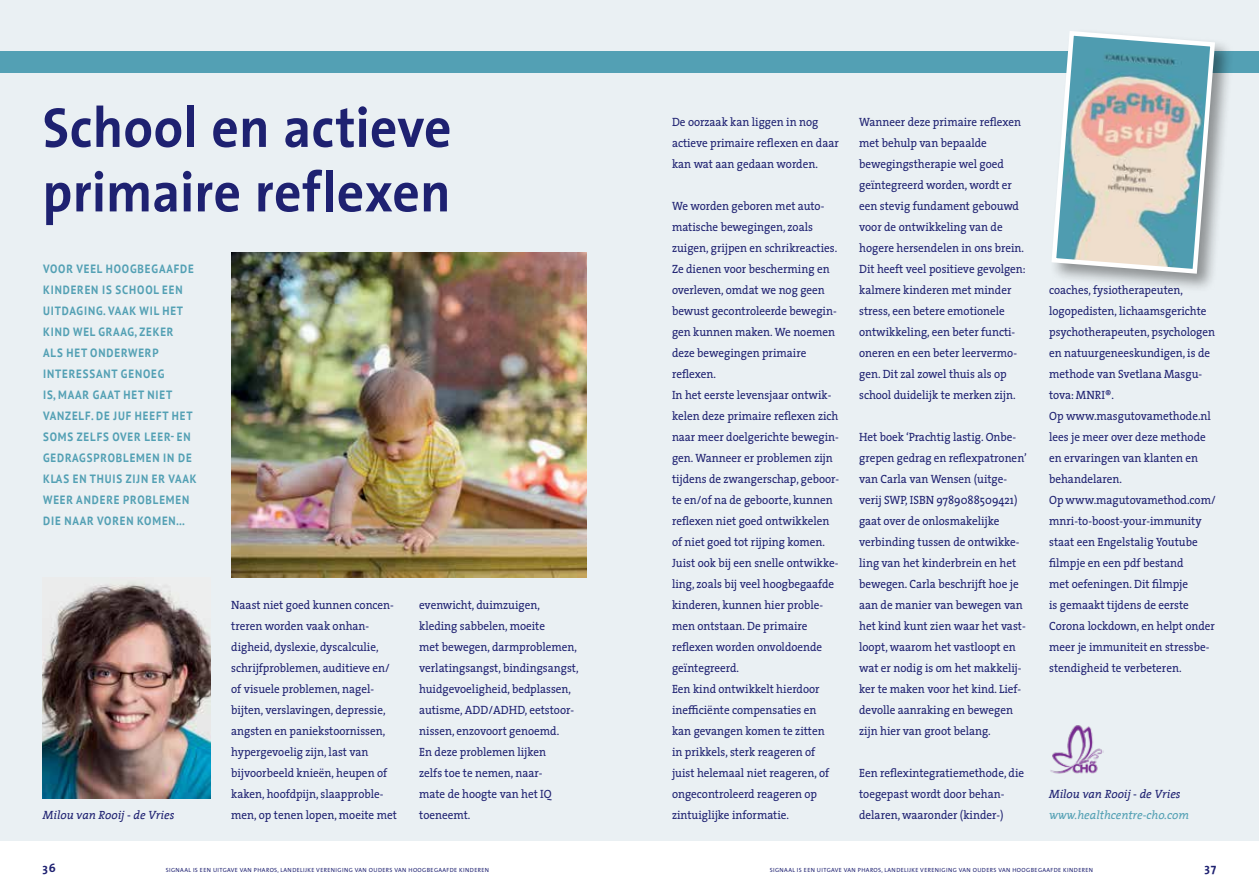
<style>
.page{position:relative;width:1259px;height:893px;background:#fff}
.page>*{position:absolute;margin:0;border:0;box-sizing:border-box;transform-origin:0 0}
.t1{font:700 56.7px/64.5px "The Sans";letter-spacing:.005em;color:#1e2171;scale:.94 1}
.t2{font:12px/21px "The Serif";color:#1e2171;scale:.93 1}
.t3{font:700 12px/21px "PT Sans";letter-spacing:.08em;color:#53a0b4;scale:.91 1}
.t4{font:italic 12px "The Serif";color:#1e2171}
.t5{font:italic 12px "The Serif";color:#53a0b4}
.t6{font:700 12px "The Sans";color:#1e2171}
.t7{font:6px "The Sans";letter-spacing:.065em;color:#1e2171}
</style>
<div class="page">
<div style="left:0;top:0;width:1259px;height:841px;background:#eaf0f3"></div>
<div style="left:0;top:51px;width:1259px;height:21px;background:#53a0b4"></div>
<img style="left:43px;top:580px;width:167px;height:218px">
<img style="left:1050px;top:725px;width:54px;height:49px">
<img style="left:231px;top:252px;width:356px;height:325px">
<div style="left:1049px;top:28px;width:185px;height:265px;background:#000;opacity:.4"></div>
<svg style="left:1049px;top:29px;width:168px;height:247px"></svg>
<h1 class="t1" style="left:43px;top:94px;width:436px">School en actieve primaire reflexen</h1>
<p class="t3" style="left:43px;top:258px;width:170px">VOOR VEEL HOOGBEGAAFDE<br>KINDEREN IS SCHOOL EEN<br>UITDAGING. VAAK WIL HET<br>KIND WEL GRAAG, ZEKER<br>ALS HET ONDERWERP<br>INTERESSANT GENOEG<br>IS, MAAR GAAT HET NIET<br>VANZELF. DE JUF HEEFT HET<br>SOMS ZELFS OVER LEER- EN<br>GEDRAGSPROBLEMEN IN DE<br>KLAS EN THUIS ZIJN ER VAAK<br>WEER ANDERE PROBLEMEN<br>DIE NAAR VOREN KOMEN…</p>
<p class="t2" style="left:231px;top:594px;width:180px">Naast niet goed kunnen concen&shy;treren worden vaak onhan&shy;digheid, dyslexie, dyscalculie, schrijfproblemen, auditieve en/ of visuele problemen, nagel&shy;bijten, verslavingen, depressie, angsten en paniekstoornissen, hypergevoelig zijn, last van bijvoorbeeld knieën, heupen of kaken, hoofdpijn, slaapproble&shy;men, op tenen lopen, moeite met</p>
<p class="t2" style="left:419px;top:594px;width:173px">evenwicht, duimzuigen, kleding sabbelen, moeite<br>met bewegen, darmproblemen, verlatingsangst, bindingsangst, huidgevoeligheid, bedplassen, autisme, ADD/ADHD, eetstoor&shy;nissen, enzovoort genoemd.<br>En deze problemen lijken<br>zelfs toe te nemen, naar-<br>mate de hoogte van het IQ</p>
<p class="t4" style="left:43px;top:805px;width:133px">Milou van Rooij - de Vries</p>
<p class="t2" style="left:419px;top:804px;width:56px">toeneemt.</p>
<p class="t2" style="left:672px;top:111px;width:181px">De oorzaak kan liggen in nog actieve primaire reflexen en daar kan wat aan gedaan worden.</p>
<p class="t2" style="left:672px;top:195px;width:181px">We worden geboren met auto&shy;matische bewegingen, zoals zuigen, grijpen en schrikreacties.<br>Ze dienen voor bescherming en overleven, omdat we nog geen bewust gecontroleerde bewegin&shy;gen kunnen maken. We noemen deze bewegingen primaire reflexen.<br>In het eerste levensjaar ontwik&shy;kelen deze primaire reflexen zich naar meer doelgerichte bewegin&shy;gen. Wanneer er problemen zijn tijdens de zwangerschap, geboor&shy;te en/of na de geboorte, kunnen reflexen niet goed ontwikkelen of niet goed tot rijping komen.<br>Juist ook bij een snelle ontwikke&shy;ling, zoals bij veel hoogbegaafde kinderen, kunnen hier proble&shy;men ontstaan. De primaire reflexen worden onvoldoende geïntegreerd.<br>Een kind ontwikkelt hierdoor inefficiënte compensaties en<br>kan gevangen komen te zitten<br>in prikkels, sterk reageren of juist helemaal niet reageren, of ongecontroleerd reageren op zintuiglijke informatie.</p>
<p class="t2" style="left:859px;top:111px;width:181px">Wanneer deze primaire reflexen met behulp van bepaalde bewegingstherapie wel goed geïntegreerd worden, wordt er een stevig fundament gebouwd voor de ontwikkeling van de hogere hersendelen in ons brein.<br>Dit heeft veel positieve gevolgen: kalmere kinderen met minder stress, een betere emotionele ontwikkeling, een beter functi&shy;oneren en een beter leervermo&shy;gen. Dit zal zowel thuis als op school duidelijk te merken zijn.</p>
<p class="t2" style="left:859px;top:426px;width:182px">Het boek ‘Prachtig lastig. Onbe&shy;grepen gedrag en reflexpatronen’ van Carla van Wensen (uitge&shy;verij SWP, ISBN 9789088509421) gaat over de onlosmakelijke verbinding tussen de ontwikke&shy;ling van het kinderbrein en het bewegen. Carla beschrijft hoe je aan de manier van bewegen van het kind kunt zien waar het vast&shy;loopt, waarom het vastloopt en wat er nodig is om het makkelij&shy;ker te maken voor het kind. Lief&shy;devolle aanraking en bewegen zijn hier van groot belang.</p>
<p class="t2" style="left:859px;top:762px;width:179px">Een reflexintegratiemethode, die toegepast wordt door behan&shy;delaren, waaronder (kinder-)</p>
<p class="t2" style="left:1049px;top:279px;width:181px">coaches, fysiotherapeuten, logopedisten, lichaamsgerichte psychotherapeuten, psychologen en natuurgeneeskundigen, is de methode van Svetlana Masgu&shy;tova: MNRI®.<br>Op www.masgutovamethode.nl lees je meer over deze methode en ervaringen van klanten en behandelaren.<br>Op www.magutovamethod.com/ mnri-to-boost-your-immunity staat een Engelstalig Youtube filmpje en een pdf bestand<br>met oefeningen. Dit filmpje<br>is gemaakt tijdens de eerste<br>Corona lockdown, en helpt onder meer je immuniteit en stressbe&shy;stendigheid te verbeteren.</p>
<p class="t4" style="left:1049px;top:784px;width:133px">Milou van Rooij - de Vries</p>
<p class="t5" style="left:1049px;top:805px;width:141px">www.healthcentre-cho.com</p>
<p class="t6" style="left:43px;top:858px;width:15px">36</p>
<p class="t7" style="left:166px;top:865px;width:325px">SIGNAAL IS EEN UITGAVE VAN PHAROS, LANDELIJKE VERENIGING VAN OUDERS VAN HOOGBEGAAFDE KINDEREN</p>
<p class="t7" style="left:770px;top:865px;width:325px">SIGNAAL IS EEN UITGAVE VAN PHAROS, LANDELIJKE VERENIGING VAN OUDERS VAN HOOGBEGAAFDE KINDEREN</p>
<p class="t6" style="left:1204px;top:858px;width:13px">37</p>
</div>
